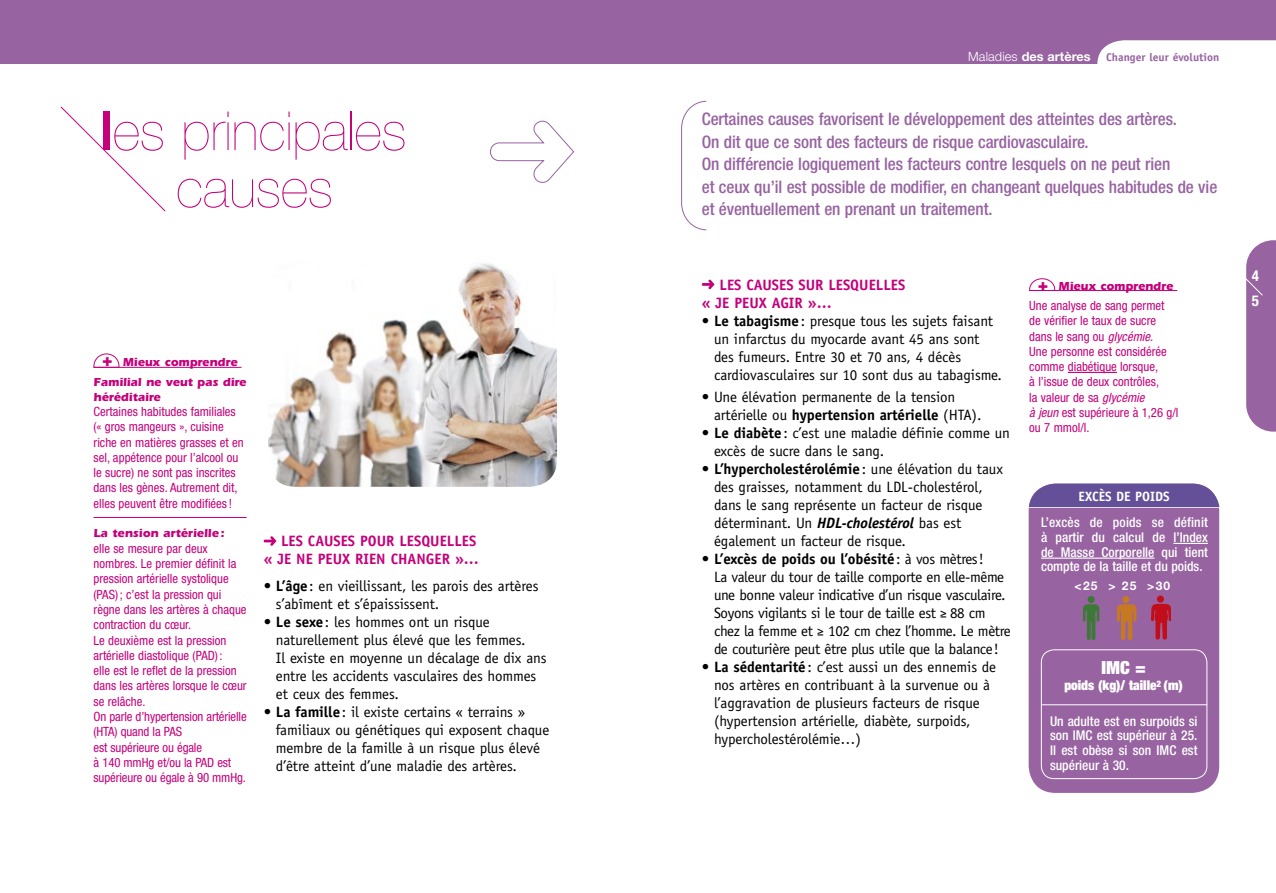
<style>
.page{position:relative;width:1276px;height:893px;background:#fff}
.page>*{position:absolute;margin:0;border:0;box-sizing:border-box;transform-origin:0 0}
.t1{font:200 54px/57px "Helvetica Neue";color:#c4007a;text-align:center}
.t2{font:900 expanded 18px "Helvetica Neue";color:#fff}
.t3{font:500 condensed 17.25px/22.5px "Helvetica Neue";letter-spacing:-.005em;color:#9763a1}
.t4{font:15px/18px "Officina Sans";letter-spacing:-.005em;color:#000}
.t5{font:15px/18px "Officina Sans";letter-spacing:-.025em;color:#000}
.t6{font:700 15px/18px "Officina Sans";color:#c4007a;text-align:right}
.t7{font:700 condensed 15px/25.5px "Helvetica Neue";color:#fff}
.t8{font:500 condensed 13.5px/14.7px "Helvetica Neue";color:#fff;text-align:justify}
.t9{font:900 expanded 13.5px "Helvetica Neue";color:#fff}
.t10{font:700 13.5px "Officina Sans";color:#fff}
.t11{font:condensed 12.75px/15.3px "Helvetica Neue";color:#c4007a}
.t12{font:700 12px/14.4px "Itc Eras";letter-spacing:-.005em;color:#c4007a}
.t13{font:700 12px "Helvetica Neue";color:#fff}
.t14{font:700 11.25px "Officina Sans";color:#9763a1}
.s1{font-weight:500}
.s2{font-family:"Helvetica Neue";font-weight:800;font-size:17.55px}
.s3{font-weight:700}
.s4{font-family:"Helvetica Neue";font-weight:300;font-size:12.75px;color:#fff}
.s5{font-family:"Helvetica Neue";font-size:12.75px;color:#fff}
.s6{font-weight:700;font-style:italic}
.s7{font-family:"Meta Normal Expert"}
.s8{font-style:italic}
</style>
<div class="page">
<svg style="left:264px;top:536px;width:12px;height:10px"></svg>
<div style="left:0;top:0;width:638px;height:64px;background:#9763a1"></div>
<svg style="left:60px;top:106px;width:106px;height:106px"></svg>
<hr style="left:94px;top:517px;width:153px;height:1px;background:#c4007a">
<svg style="left:93px;top:353px;width:27px;height:15px"></svg>
<hr style="left:94px;top:367px;width:147px;height:1px;background:#c4007a">
<svg style="left:490px;top:120px;width:85px;height:63px"></svg>
<img style="left:268px;top:263px;width:289px;height:224px">
<svg style="left:1246px;top:240px;width:30px;height:192px;background:#9e6da7"></svg>
<div style="left:638px;top:0;width:638px;height:64px;background:#9763a1"></div>
<svg style="left:1097px;top:40px;width:179px;height:24px;background:#faf8fa"></svg>
<svg style="left:681px;top:101px;width:26px;height:130px"></svg>
<svg style="left:702px;top:280px;width:12px;height:9px"></svg>
<svg style="left:1029px;top:278px;width:26px;height:12px"></svg>
<hr style="left:1029px;top:290px;width:148px;height:1px;background:#c4007a">
<hr style="left:1068px;top:372px;width:49px;height:1px;background:#c4007a">
<div style="left:1028px;top:484px;width:191px;height:309px;background:#9763a1;border-radius:27px"></div>
<hr style="left:1025px;top:507px;width:208px;height:1px;background:#fff">
<div style="left:1029px;top:484px;width:190px;height:23px;background:#635098"></div>
<hr style="left:1173px;top:543px;width:35px;height:1px;background:#fff">
<hr style="left:1041px;top:558px;width:113px;height:1px;background:#fff">
<div style="left:1041px;top:649px;width:166px;height:130px;border:1px solid #fff;border-radius:13px"></div>
<hr style="left:1041px;top:704px;width:166px;height:1px;background:#fff">
<div style="left:1122px;top:596px;width:7px;height:7px;background:#c67923;border-radius:50%"></div>
<svg style="left:1117px;top:604px;width:19px;height:36px"></svg>
<svg style="left:1083px;top:604px;width:16px;height:36px"></svg>
<div style="left:1087px;top:596px;width:7px;height:7px;background:#3c7836;border-radius:50%"></div>
<div style="left:1157px;top:596px;width:7px;height:7px;background:#c20e1a;border-radius:50%"></div>
<svg style="left:1151px;top:604px;width:19px;height:35px"></svg>
<h1 class="t1" style="left:100px;top:102px;width:308px"><span class="s1">l</span>es principales causes</h1>
<p class="t12" style="left:102px;top:355px;width:137px"><span class="s2">+</span> Mieux comprendre</p>
<p class="t12" style="left:94px;top:375px;width:154px">Familial ne veut pas dire héréditaire</p>
<p class="t11" style="left:94px;top:404px;width:152px">Certaines habitudes familiales (« gros mangeurs », cuisine riche en matières grasses et en sel, appétence pour l’alcool ou le sucre) ne sont pas inscrites dans les gènes. Autrement dit, elles peuvent être modifiées !</p>
<p class="t12" style="left:94px;top:526px;width:132px">La tension artérielle :</p>
<p class="t11" style="left:94px;top:540px;width:155px">elle se mesure par deux nombres. Le premier définit la pression artérielle systolique (PAS) ; c’est la pression qui règne dans les artères à chaque contraction du cœur.<br>Le deuxième est la pression artérielle diastolique (PAD) :<br>elle est le reflet de la pression dans les artères lorsque le cœur se relâche.<br>On parle d’hypertension artérielle (HTA) quand la PAS<br>est supérieure ou égale<br>à 140 mmHg et/ou la PAD est supérieure ou égale à 90 mmHg.</p>
<p class="t6" style="left:264px;top:532px;width:217px">LES CAUSES POUR LESQUELLES<br>« JE NE PEUX RIEN CHANGER »…</p>
<p class="t4" style="left:276px;top:577px;width:264px;text-indent:-12px"><span class="s3">• L’âge</span> : en vieillissant, les parois des artères s’abîment et s’épaississent.</p>
<p class="t4" style="left:276px;top:613px;width:272px;text-indent:-12px"><span class="s3">• Le sexe</span> : les hommes ont un risque naturellement plus élevé que les femmes.<br>Il existe en moyenne un décalage de dix ans entre les accidents vasculaires des hommes et ceux des femmes.</p>
<p class="t4" style="left:276px;top:703px;width:275px;text-indent:-12px">• <span class="s3">La famille</span> : il existe certains « terrains » familiaux ou génétiques qui exposent chaque membre de la famille à un risque plus élevé d’être atteint d’une maladie des artères.</p>
<p class="t14" style="left:968px;top:50px;width:253px"><span class="s4">Maladies</span> <span class="s5">des artères</span> Changer leur évolution</p>
<p class="t3" style="left:702px;top:108px;width:517px">Certaines causes favorisent le développement des atteintes des artères.<br>On dit que ce sont des facteurs de risque cardiovasculaire.<br>On différencie logiquement les facteurs contre lesquels on ne peut rien<br>et ceux qu’il est possible de modifier, en changeant quelques habitudes de vie et éventuellement en prenant un traitement.</p>
<p class="t6" style="left:702px;top:275px;width:205px;text-align:left;text-indent:18px">LES CAUSES SUR LESQUELLES « JE PEUX AGIR »…</p>
<p class="t4" style="left:714px;top:312px;width:289px;text-indent:-12px">• <span class="s3">Le tabagisme</span> : presque tous les sujets faisant un infarctus du myocarde avant 45 ans sont des fumeurs. Entre 30 et 70 ans, 4 décès cardiovasculaires sur 10 sont dus au tabagisme.</p>
<p class="t4" style="left:714px;top:388px;width:269px;text-indent:-12px">• Une élévation permanente de la tension artérielle ou <span class="s3">hypertension artérielle</span> (HTA).</p>
<p class="t4" style="left:714px;top:424px;width:297px;text-indent:-12px">• <span class="s3">Le diabète</span> : c’est une maladie définie comme un excès de sucre dans le sang.</p>
<p class="t4" style="left:714px;top:460px;width:290px;text-indent:-12px">• <span class="s3">L’hypercholestérolémie</span> : une élévation du taux des graisses, notamment du LDL-cholestérol, dans le sang représente un facteur de risque déterminant. Un <span class="s6">HDL-cholestérol</span> bas est également un facteur de risque.</p>
<p class="t5" style="left:714px;top:550px;width:298px;text-indent:-12px">• <span class="s3">L’excès de poids ou l’obésité</span> : à vos mètres !<br>La valeur du tour de taille comporte en elle-même une bonne valeur indicative d’un risque vasculaire.<br>Soyons vigilants si le tour de taille est <span class="s7">N</span> 88 cm chez la femme et <span class="s7">N</span> 102 cm chez l’homme. Le mètre de couturière peut être plus utile que la balance !</p>
<p class="t4" style="left:714px;top:658px;width:283px;text-indent:-12px">• <span class="s3">La sédentarité</span> : c’est aussi un des ennemis de nos artères en contribuant à la survenue ou à l’aggravation de plusieurs facteurs de risque (hypertension artérielle, diabète, surpoids, hypercholestérolémie…)</p>
<p class="t12" style="left:1037px;top:279px;width:137px"><span class="s2">+</span> Mieux comprendre</p>
<p class="t11" style="left:1029px;top:298px;width:151px">Une analyse de sang permet de vérifier le taux de sucre dans le sang ou <span class="s8">glycémie</span>.<br>Une personne est considérée comme diabétique lorsque,<br>à l’issue de deux contrôles,<br>la valeur de sa <span class="s8">glycémie<br>à jeun</span> est supérieure à 1,26 g/l ou 7 mmol/l.</p>
<p class="t10" style="left:1078px;top:488px;width:93px">EXCÈS DE POIDS</p>
<p class="t8" style="left:1041px;top:515px;width:168px">L’excès de poids se définit à partir du calcul de l’Index de Masse Corporelle qui tient compte de la taille et du poids.</p>
<p class="t13" style="left:1074px;top:578px;width:97px">&lt;25 &gt; 25 &gt;30</p>
<p class="t2" style="left:1101px;top:656px;width:46px">IMC =</p>
<p class="t9" style="left:1064px;top:677px;width:120px">poids (kg)/ taille<sup>2</sup> (m)</p>
<p class="t8" style="left:1050px;top:713px;width:149px">Un adulte est en surpoids si son IMC est supérieur à 25.<br>Il est obèse si son IMC est supérieur à 30.</p>
<p class="t7" style="left:1251px;top:262px;width:9px">4<br>5</p>
</div>
